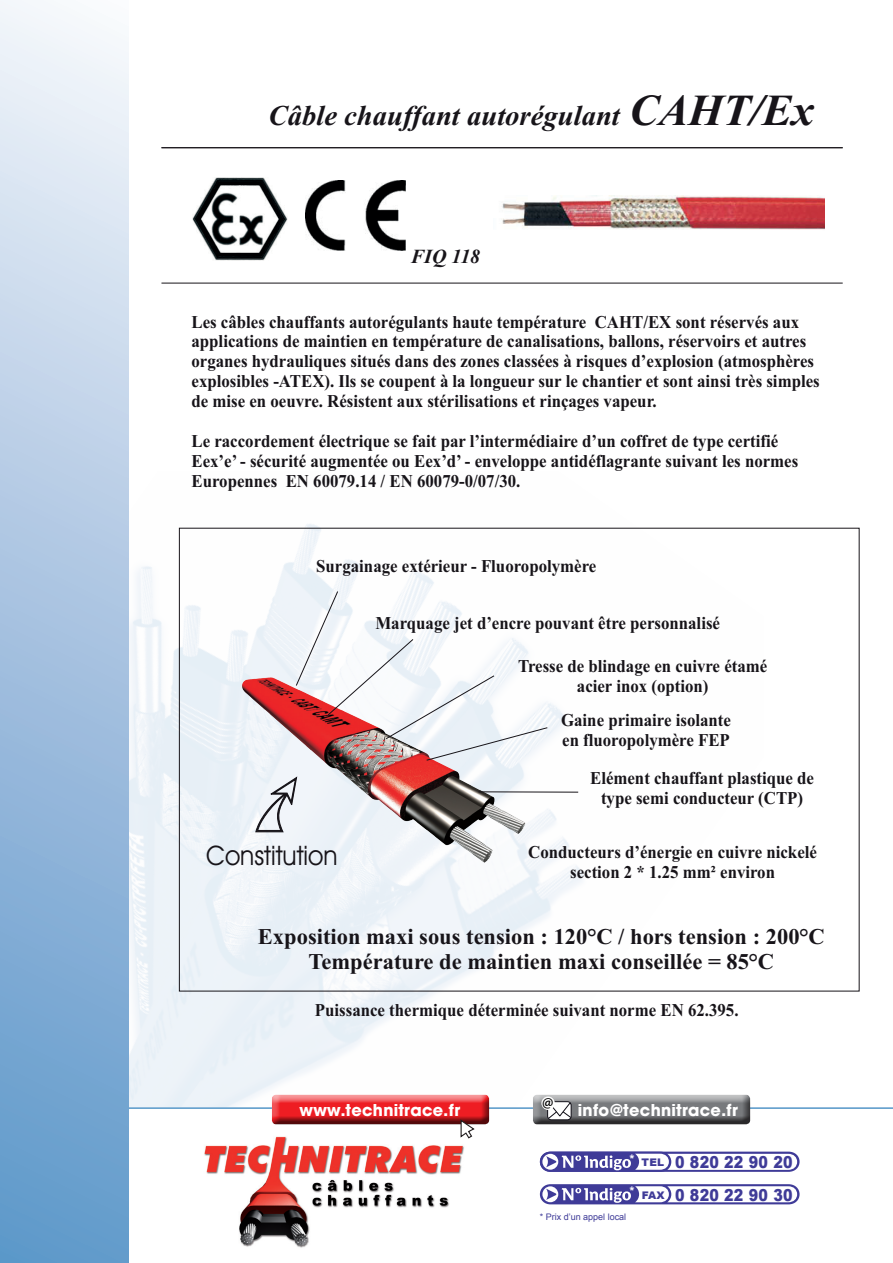
<style>
.page{position:relative;width:893px;height:1263px;background:#fff}
.page>*{position:absolute;margin:0;border:0;box-sizing:border-box;transform-origin:0 0}
.t1{font:italic 700 28.65px "Times New Roman";color:#171419}
.t2{font:27px "Avant Garde Bk BT";color:#171419;scale:.94 1}
.t3{font:700 22.5px/24.9px "Times New Roman";color:#171419;text-align:center}
.t4{font:italic 700 19.95px "Times New Roman";color:#171419}
.t5{font:700 18px/20px "Times New Roman";color:#171419;scale:.94 1}
.t6{font:700 18px "Avant Garde Gothic Itc T";letter-spacing:.02em;color:#fff}
.t7{font:900 16.5px "Arial";letter-spacing:.02em;color:#3f3b98;scale:.86 1}
.t8{font:600 15px "Myriad Pro";color:#000001}
.t9{font:900 11.55px "Arial";color:#fff}
.t10{font:900 10.5px "Arial";color:#3f3b98}
.t11{font:9px "Arial";color:#3f3b98}
.s1{font-size:44.25px}
.s2{font-size:10.5px}
</style>
<div class="page">
<img style="left:129px;top:524px;width:635px;height:583px">
<div style="left:0;top:0;width:129px;height:1263px;background:linear-gradient(to bottom,#f4f4fa,#5d95c9)"></div>
<img style="left:204px;top:1136px;width:260px;height:112px">
<hr style="left:129px;top:1107px;width:764px;height:2px;background:#5496c8">
<div style="left:272px;top:1094px;width:219px;height:27px;background:#fcecec"></div>
<div style="left:272px;top:1095px;width:219px;height:31px;background:#231f20;opacity:.75"></div>
<svg style="left:460px;top:1118px;width:16px;height:21px"></svg>
<div style="left:533px;top:1094px;width:226px;height:32px;background:#231f20;opacity:.75"></div>
<svg style="left:547px;top:1101px;width:25px;height:19px"></svg>
<div style="left:541px;top:1096px;width:14px;height:14px;background:#fff;border-radius:50%"></div>
<svg style="left:540px;top:1151px;width:259px;height:21px"></svg>
<svg style="left:540px;top:1184px;width:259px;height:20px"></svg>
<img style="left:234px;top:651px;width:310px;height:239px">
<hr style="left:478px;top:791px;width:100px;height:1px;background:#171419">
<svg style="left:255px;top:777px;width:42px;height:55px"></svg>
<svg style="left:296px;top:591px;width:252px;height:170px"></svg>
<hr style="left:161px;top:283px;width:682px;height:1px;background:#171419">
<hr style="left:161px;top:147px;width:682px;height:1px;background:#171419">
<img style="left:502px;top:195px;width:322px;height:35px">
<img style="left:192px;top:177px;width:96px;height:83px">
<img style="left:306px;top:180px;width:99px;height:71px">
<h1 class="t1" style="left:269px;top:105px;width:547px">Câble chauffant autorégulant <span class="s1">CAHT/Ex</span></h1>
<p class="t4" style="left:411px;top:249px;width:71px">FIQ 118</p>
<p class="t5" style="left:192px;top:313px;width:670px">Les câbles chauffants autorégulants haute température CAHT/EX sont réservés aux applications de maintien en température de canalisations, ballons, réservoirs et autres organes hydrauliques situés dans des zones classées à risques d’explosion (atmosphères explosibles -ATEX). Ils se coupent à la longueur sur le chantier et sont ainsi très simples de mise en oeuvre. Résistent aux stérilisations et rinçages vapeur.</p>
<p class="t5" style="left:192px;top:433px;width:647px">Le raccordement électrique se fait par l’intermédiaire d’un coffret de type certifié<br>Eex’e’ - sécurité augmentée ou Eex’d’ - enveloppe antidéflagrante suivant les normes<br>Europennes EN 60079.14 / EN 60079-0/07/30.</p>
<p class="t5" style="left:316px;top:558px;width:299px">Surgainage extérieur - Fluoropolymère</p>
<p class="t5" style="left:375px;top:615px;width:368px">Marquage jet d’encre pouvant être personnalisé</p>
<p class="t5" style="left:518px;top:658px;width:267px;text-align:center">Tresse de blindage en cuivre étamé acier inox (option)</p>
<p class="t5" style="left:561px;top:712px;width:182px">Gaine primaire isolante en fluoropolymère FEP</p>
<h2 class="t2" style="left:206px;top:840px;width:141px">Constitution</h2>
<p class="t5" style="left:590px;top:770px;width:240px;text-align:center">Elément chauffant plastique de type semi conducteur (CTP)</p>
<p class="t5" style="left:528px;top:844px;width:309px;text-align:center">Conducteurs d’énergie en cuivre nickelé section 2 * 1.25 mm² environ</p>
<p class="t3" style="left:258px;top:926px;width:568px">Exposition maxi sous tension : 120°C / hors tension : 200°C<br>Température de maintien maxi conseillée = 85°C</p>
<p class="t5" style="left:315px;top:1001px;width:452px">Puissance thermique déterminée suivant norme EN 62.395.</p>
<p class="t8" style="left:542px;top:1094px;width:13px">@</p>
<p class="t6" style="left:299px;top:1099px;width:162px">www.technitrace.fr</p>
<p class="t6" style="left:578px;top:1099px;width:162px">info@technitrace.fr</p>
<p class="t9" style="left:629px;top:1150px;width:8px">*</p>
<p class="t9" style="left:629px;top:1183px;width:8px">*</p>
<p class="t7" style="left:642px;top:1150px;width:177px"><span class="s2">TEL</span> 0 820 22 90 20</p>
<p class="t10" style="left:642px;top:1187px;width:24px">FAX</p>
<p class="t7" style="left:675px;top:1183px;width:138px">0 820 22 90 30</p>
<p class="t11" style="left:540px;top:1211px;width:88px">* Prix d’un appel local</p>
</div>
